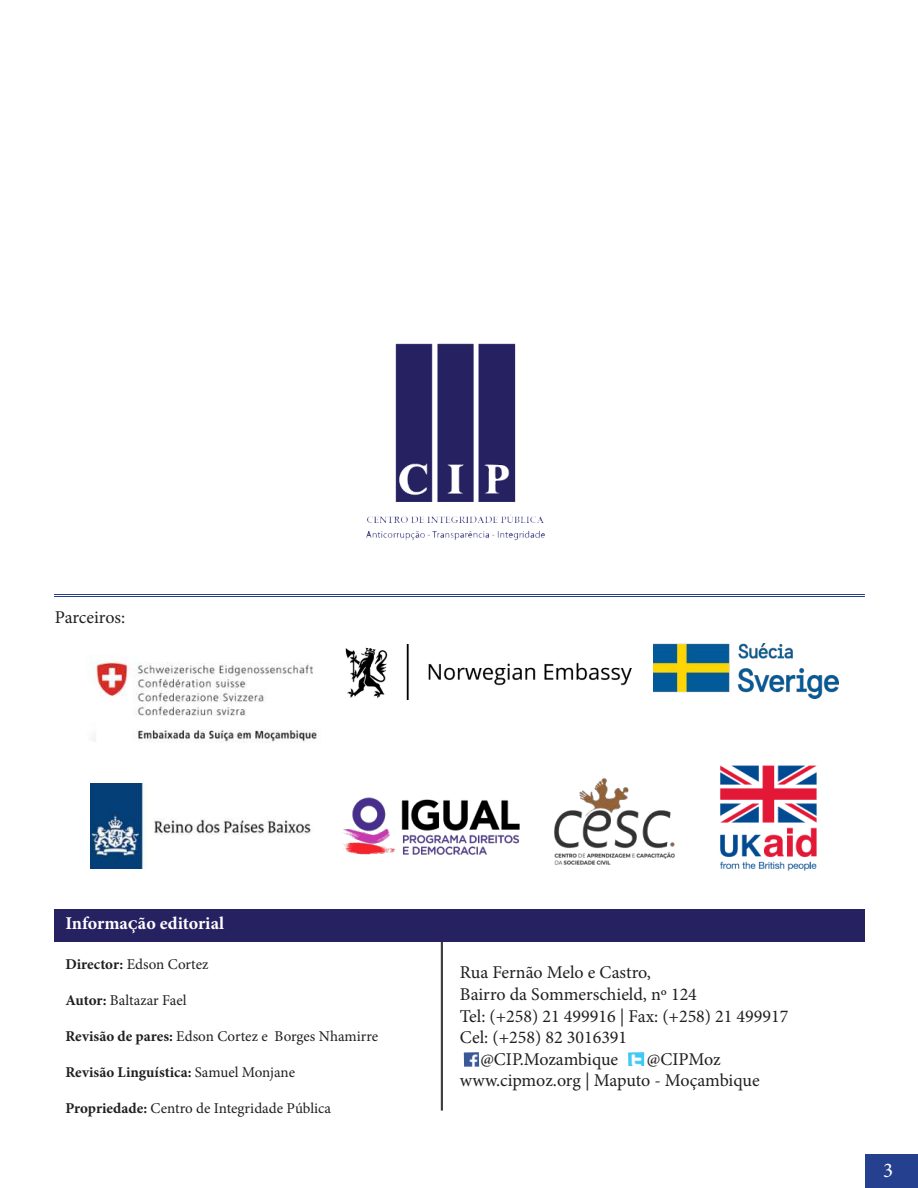
<style>
.page{position:relative;width:918px;height:1188px;background:#fff}
.page>*{position:absolute;margin:0;border:0;box-sizing:border-box;transform-origin:0 0}
.t1{font:21px "Minion Pro";color:#fff}
.t2{font:18px/21.6px "Minion Pro";color:#221f1f}
.t3{font:700 18px "Minion Pro";color:#fff}
.t4{font:15px "Minion Pro";color:#221f1f}
.t5{font:700 15px "Minion Pro";color:#221f1f}
.s1{font-weight:700}
.s2{font-weight:400}
</style>
<div class="page">
<div style="left:865px;top:1154px;width:53px;height:34px;background:#24408e"></div>
<hr style="left:442px;top:941px;width:1px;height:170px;background:#221f1f">
<hr style="left:441px;top:941px;width:1px;height:170px;background:#221f1f">
<div style="left:55px;top:909px;width:810px;height:32px;background:#262161"></div>
<img style="left:464px;top:1052px;width:15px;height:15px">
<img style="left:628px;top:1052px;width:16px;height:14px">
<hr style="left:54px;top:594px;width:811px;height:1px;background:#24408e">
<hr style="left:54px;top:596px;width:811px;height:1px;background:#24408e">
<img style="left:366px;top:343px;width:179px;height:198px">
<img style="left:720px;top:765px;width:97px;height:106px">
<img style="left:86px;top:656px;width:234px;height:87px">
<img style="left:554px;top:778px;width:121px;height:87px">
<img style="left:342px;top:797px;width:178px;height:58px">
<img style="left:90px;top:784px;width:221px;height:84px">
<img style="left:345px;top:644px;width:287px;height:56px">
<img style="left:654px;top:644px;width:184px;height:54px">
<p class="t2" style="left:55px;top:608px;width:72px">Parceiros:</p>
<p class="t3" style="left:65px;top:917px;width:160px">InformaÇão editorial</p>
<p class="t4" style="left:65px;top:958px;width:145px"><span class="s1">Director:</span> Edson Cortez</p>
<p class="t4" style="left:65px;top:994px;width:123px"><span class="s1">Autor:</span> Baltazar Fael</p>
<p class="t4" style="left:65px;top:1030px;width:314px"><span class="s1">Revisão de pares:</span> Edson Cortez e Borges Nhamirre</p>
<p class="t5" style="left:65px;top:1066px;width:231px">Revisão Linguística: <span class="s2">Samuel Monjane</span></p>
<p class="t4" style="left:65px;top:1102px;width:267px"><span class="s1">Propriedade:</span> Centro de Integridade Pública</p>
<p class="t2" style="left:460px;top:963px;width:192px">Rua Fernão Melo e Castro,</p>
<p class="t2" style="left:460px;top:985px;width:239px">Bairro da Sommerschield, nº 124</p>
<p class="t2" style="left:460px;top:1006px;width:330px">Tel: (+258) 21 499916 | Fax: (+258) 21 499917</p>
<p class="t2" style="left:460px;top:1028px;width:169px">Cel: (+258) 82 3016391</p>
<p class="t2" style="left:480px;top:1050px;width:139px">@CIP.Mozambique</p>
<p class="t2" style="left:460px;top:1050px;width:301px;text-indent:187px">@CIPMoz www.cipmoz.org | Maputo - Moçambique</p>
<p class="t1" style="left:883px;top:1161px;width:12px">3</p>
</div>
